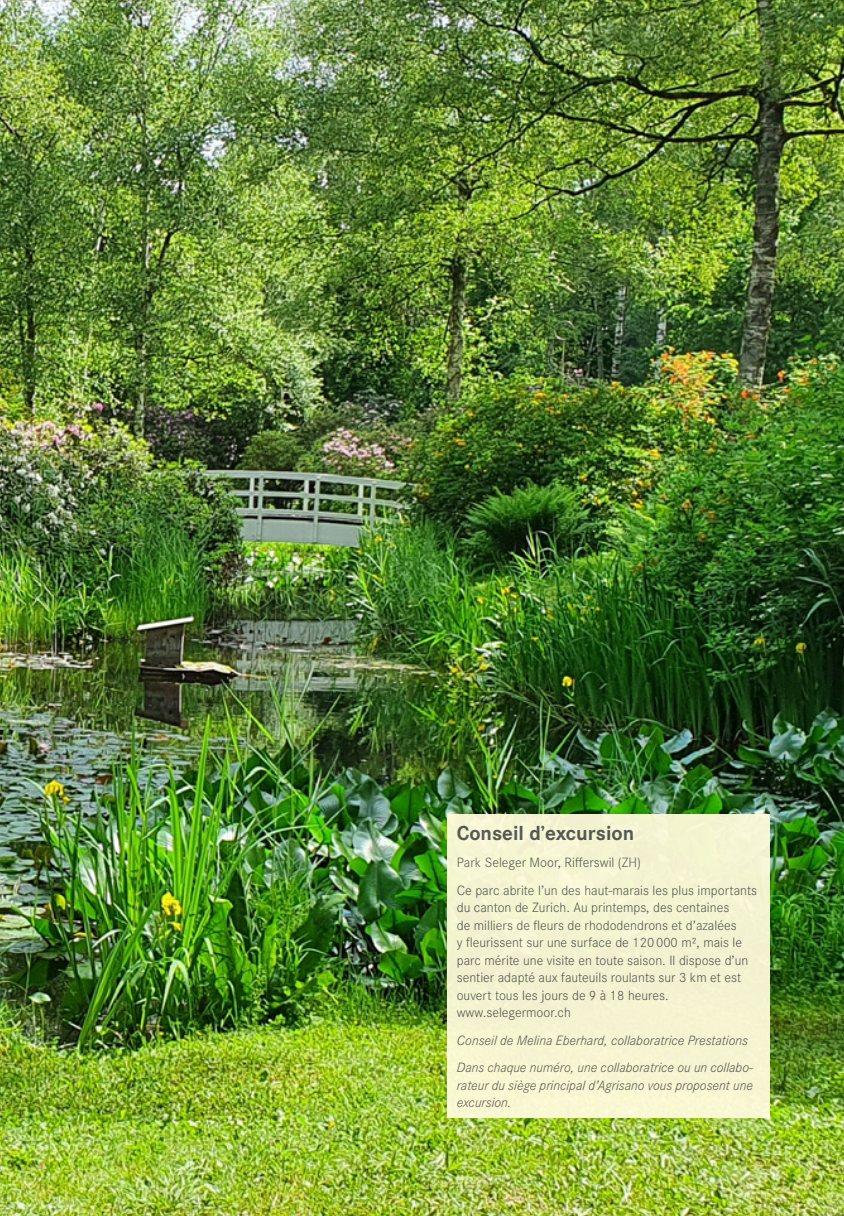
<style>
.page{position:relative;width:844px;height:1216px;background:#fff}
.page>*{position:absolute;margin:0;border:0;box-sizing:border-box;transform-origin:0 0}
.t1{font:700 21px "Corporate S";color:#565655}
.t2{font:300 14px/17.5px "Corporate S";color:#565655}
.t3{font:italic 300 14px/27.5px "Corporate S";color:#565655}
</style>
<div class="page">
<img style="left:0;top:0;width:843px;height:1215px">
<div style="left:446px;top:814px;width:323px;height:303px;background:#f5f4d0"></div>
<h1 class="t1" style="left:456px;top:820px;width:179px">Conseil d’excursion</h1>
<p class="t2" style="left:456px;top:849px;width:302px;line-height:27.5px">Park Seleger Moor, Rifferswil (ZH)<br>Ce parc abrite l’un des haut-marais les plus importants</p>
<p class="t2" style="left:456px;top:899px;width:293px">du canton de Zurich. Au printemps, des centaines<br>de milliers de fleurs de rhododendrons et d’azalées<br>y fleurissent sur une surface de 120000 m², mais le parc mérite une visite en toute saison. Il dispose d’un sentier adapté aux fauteuils roulants sur 3 km et est ouvert tous les jours de 9 à 18 heures. www.selegermoor.ch</p>
<p class="t3" style="left:456px;top:1026px;width:298px">Conseil de Melina Eberhard, collaboratrice Prestations<br>Dans chaque numéro, une collaboratrice ou un collabo-</p>
<p class="t3" style="left:456px;top:1076px;width:298px;line-height:17.5px">rateur du siège principal d’Agrisano vous proposent une excursion.</p>
</div>
